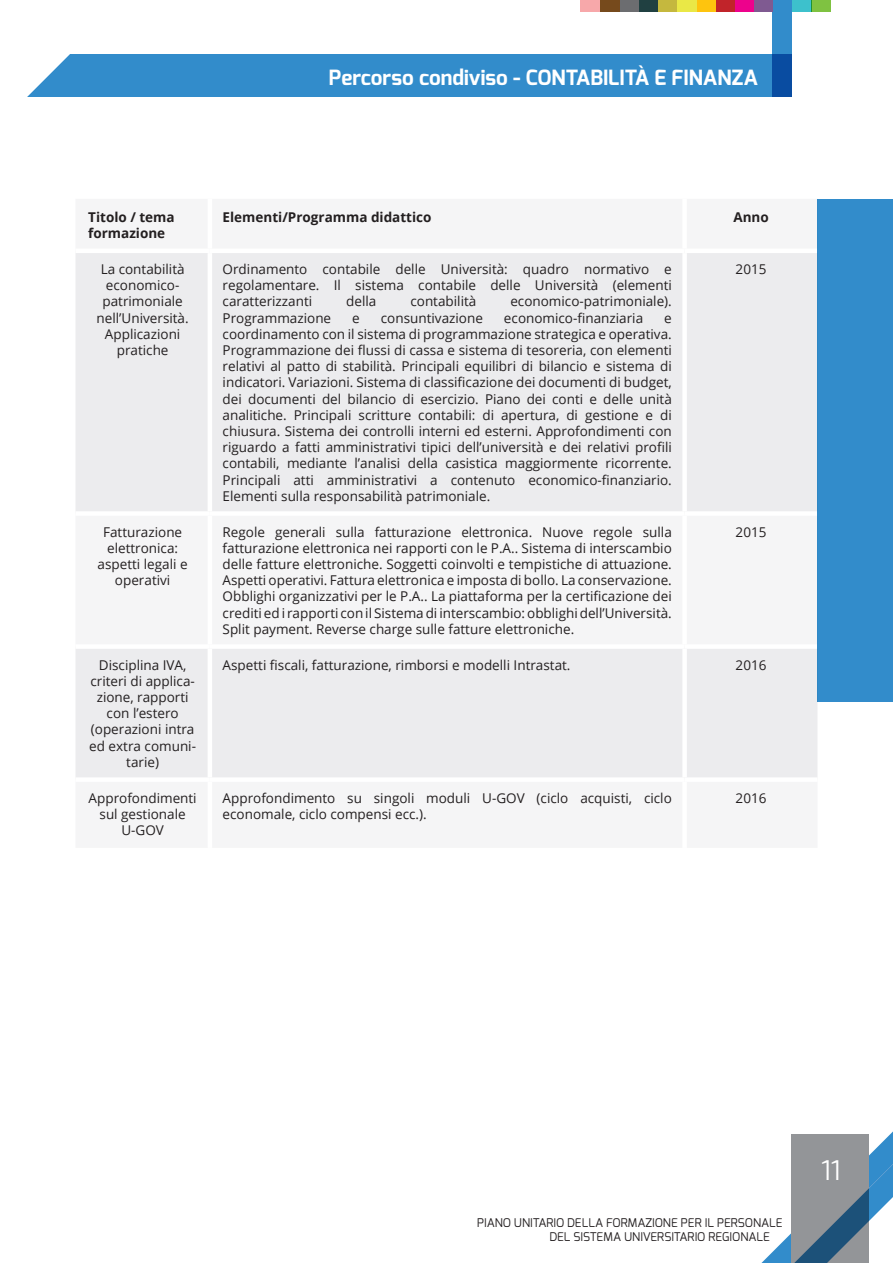
<style>
.page{position:relative;width:893px;height:1263px;background:#fff}
.page>*{position:absolute;margin:0;border:0;box-sizing:border-box;transform-origin:0 0}
.t1{font:27px "Exo";color:#fff}
.t2{font:700 21px "Exo";color:#fff}
.t3{font:13.5px/16.2px "Open Sans";color:#231f20;text-align:center}
.t4{font:700 13.5px/16.2px "Open Sans";color:#231f20}
.t5{font:12px/14.4px "Exo";color:#231f20}
</style>
<div class="page">
<div style="left:0;top:54px;width:792px;height:43px;background:#328ccb"></div>
<svg style="left:761px;top:1131px;width:132px;height:132px"></svg>
<div style="left:811px;top:0;width:19px;height:11px;background:#7fc241"></div>
<div style="left:792px;top:0;width:19px;height:11px;background:#3dc1cc"></div>
<svg style="left:773px;top:0;width:19px;height:97px;background:#1f6fb8"></svg>
<div style="left:754px;top:0;width:19px;height:11px;background:#7f5a91"></div>
<div style="left:734px;top:0;width:20px;height:11px;background:#ed028c"></div>
<div style="left:715px;top:0;width:19px;height:11px;background:#c1242a"></div>
<div style="left:696px;top:0;width:19px;height:11px;background:#fec40e"></div>
<div style="left:677px;top:0;width:19px;height:11px;background:#eae846"></div>
<div style="left:658px;top:0;width:19px;height:11px;background:#c5b83e"></div>
<div style="left:639px;top:0;width:19px;height:11px;background:#204041"></div>
<div style="left:619px;top:0;width:20px;height:11px;background:#6c6d70"></div>
<div style="left:600px;top:0;width:19px;height:11px;background:#764a1c"></div>
<div style="left:581px;top:0;width:19px;height:11px;background:#f7a8aa"></div>
<svg style="left:76px;top:253px;width:741px;height:524px;fill:#ececee"></svg>
<hr style="left:208px;top:253px;width:4px;height:258px;background:#fff">
<div style="left:682px;top:253px;width:5px;height:258px;background:#fff"></div>
<div style="left:75px;top:511px;width:135px;height:5px;background:#fff"></div>
<div style="left:210px;top:511px;width:475px;height:5px;background:#fff"></div>
<hr style="left:208px;top:516px;width:4px;height:128px;background:#fff">
<div style="left:685px;top:511px;width:132px;height:5px;background:#fff"></div>
<div style="left:682px;top:516px;width:5px;height:128px;background:#fff"></div>
<div style="left:75px;top:644px;width:135px;height:5px;background:#fff"></div>
<div style="left:210px;top:644px;width:475px;height:5px;background:#fff"></div>
<hr style="left:208px;top:649px;width:4px;height:128px;background:#fff">
<div style="left:685px;top:644px;width:132px;height:5px;background:#fff"></div>
<div style="left:682px;top:649px;width:5px;height:128px;background:#fff"></div>
<div style="left:817px;top:199px;width:76px;height:503px;background:#328ccb"></div>
<svg style="left:0;top:54px;width:70px;height:43px"></svg>
<h2 class="t2" style="left:329px;top:64px;width:431px">Percorso condiviso - CONTABILITÀ E FINANZA</h2>
<p class="t4" style="left:88px;top:209px;width:88px">Titolo / tema formazione</p>
<p class="t4" style="left:223px;top:209px;width:210px">Elementi/Programma didattico</p>
<p class="t4" style="left:733px;top:209px;width:37px">Anno</p>
<p class="t3" style="left:97px;top:261px;width:94px">La contabilità economico&shy;patrimoniale nell’Università.<br>Applicazioni pratiche</p>
<p class="t3" style="left:223px;top:261px;width:451px;text-align:justify">Ordinamento contabile delle Università: quadro normativo e regolamentare. Il sistema contabile delle Università (elementi caratterizzanti</p>
<p class="t3" style="left:736px;top:261px;width:32px">2015</p>
<p class="t3" style="left:346px;top:293px;width:32px">della</p>
<p class="t3" style="left:410px;top:293px;width:67px">contabilità</p>
<p class="t3" style="left:510px;top:293px;width:163px">economico-patrimoniale).</p>
<p class="t3" style="left:223px;top:309px;width:110px">Programmazione</p>
<p class="t3" style="left:352px;top:309px;width:9px">e</p>
<p class="t3" style="left:381px;top:309px;width:104px">consuntivazione</p>
<p class="t3" style="left:504px;top:309px;width:141px">economico-finanziaria</p>
<p class="t3" style="left:223px;top:309px;width:451px;text-align:justify;text-indent:442px">e coordinamento con il sistema di programmazione strategica e operativa.<br>Programmazione dei flussi di cassa e sistema di tesoreria, con elementi relativi al patto di stabilità. Principali equilibri di bilancio e sistema di indicatori. Variazioni. Sistema di classificazione dei documenti di budget, dei documenti del bilancio di esercizio. Piano dei conti e delle unità analitiche. Principali scritture contabili: di apertura, di gestione e di chiusura. Sistema dei controlli interni ed esterni. Approfondimenti con riguardo a fatti amministrativi tipici dell’università e dei relativi profili contabili, mediante l’analisi della casistica maggiormente ricorrente.<br>Principali atti amministrativi a contenuto economico-finanziario.<br>Elementi sulla responsabilità patrimoniale.</p>
<p class="t3" style="left:98px;top:523px;width:92px">Fatturazione elettronica: aspetti legali e operativi</p>
<p class="t3" style="left:223px;top:523px;width:451px;text-align:justify">Regole generali sulla fatturazione elettronica. Nuove regole sulla fatturazione elettronica nei rapporti con le P.A.. Sistema di interscambio delle fatture elettroniche. Soggetti coinvolti e tempistiche di attuazione.<br>Aspetti operativi. Fattura elettronica e imposta di bollo. La conservazione.<br>Obblighi organizzativi per le P.A.. La piattaforma per la certificazione dei crediti ed i rapporti con il Sistema di interscambio: obblighi dell’Università.<br>Split payment. Reverse charge sulle fatture elettroniche.</p>
<p class="t3" style="left:736px;top:523px;width:32px">2015</p>
<p class="t3" style="left:89px;top:656px;width:108px">Disciplina IVA, criteri di applica&shy;zione, rapporti con l’estero (operazioni intra ed extra comuni&shy;tarie)</p>
<p class="t3" style="left:223px;top:656px;width:349px">Aspetti fiscali, fatturazione, rimborsi e modelli Intrastat.</p>
<p class="t3" style="left:736px;top:656px;width:32px">2016</p>
<p class="t3" style="left:89px;top:789px;width:110px">Approfondimenti sul gestionale<br>U-GOV</p>
<p class="t3" style="left:223px;top:789px;width:451px;text-align:left">Approfondimento su singoli moduli U-GOV (ciclo acquisti, ciclo economale, ciclo compensi ecc.).</p>
<p class="t3" style="left:736px;top:789px;width:32px">2016</p>
<p class="t5" style="left:549px;top:1215px;width:235px;text-indent:-72px">PIANO UNITARIO DELLA FORMAZIONE PER IL PERSONALE<br>DEL SISTEMA UNIVERSITARIO REGIONALE</p>
<h1 class="t1" style="left:821px;top:1153px;width:21px">11</h1>
</div>
